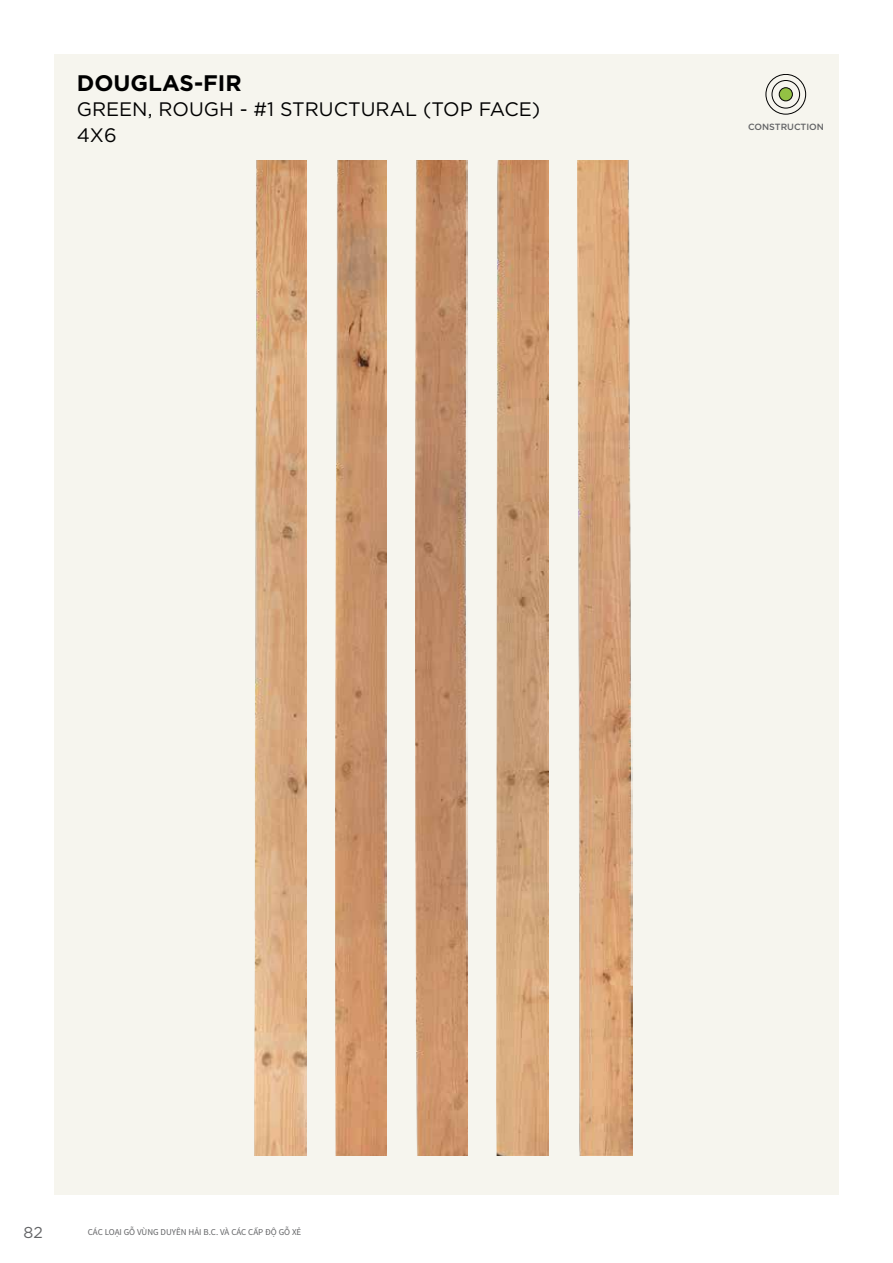
<style>
.page{position:relative;width:893px;height:1263px;background:#fff}
.page>*{position:absolute;margin:0;border:0;box-sizing:border-box;transform-origin:0 0}
.t1{font:700 22.5px "Gotham";color:#000}
.t2{font:19.5px/25.5px "Gotham";color:#000}
.t3{font:15.75px "Gotham";color:#636466}
.t4{font:9px "Source Sans Pro";color:#636466}
.t5{font:500 9px "Gotham";color:#636466}
</style>
<div class="page">
<div style="left:54px;top:54px;width:784px;height:1141px;background:#f6f5ee"></div>
<img style="left:255px;top:160px;width:52px;height:996px">
<img style="left:336px;top:160px;width:51px;height:996px">
<img style="left:416px;top:160px;width:52px;height:996px">
<img style="left:497px;top:160px;width:52px;height:996px">
<img style="left:577px;top:160px;width:56px;height:996px">
<div style="left:766px;top:74px;width:40px;height:40px;border:1px solid #000;border-radius:50%"></div>
<div style="left:772px;top:80px;width:28px;height:28px;border:1px solid #000;border-radius:50%"></div>
<div style="left:779px;top:88px;width:13px;height:13px;background:#93c144;border-radius:50%"></div>
<div style="left:779px;top:88px;width:14px;height:13px;border:1px solid #000;border-radius:50%"></div>
<h1 class="t1" style="left:77px;top:68px;width:167px">DOUGLAS-FIR</h1>
<h2 class="t2" style="left:77px;top:96px;width:465px">GREEN, ROUGH - #1 STRUCTURAL (TOP FACE)<br>4X6</h2>
<p class="t5" style="left:748px;top:121px;width:78px">CONSTRUCTION</p>
<h3 class="t3" style="left:24px;top:1222px;width:21px">82</h3>
<p class="t4" style="left:88px;top:1226px;width:215px">CÁC LOẠI GỖ VÙNG DUYÊN HẢI B.C. VÀ CÁC CẤP ĐỘ GỖ XẺ</p>
</div>
